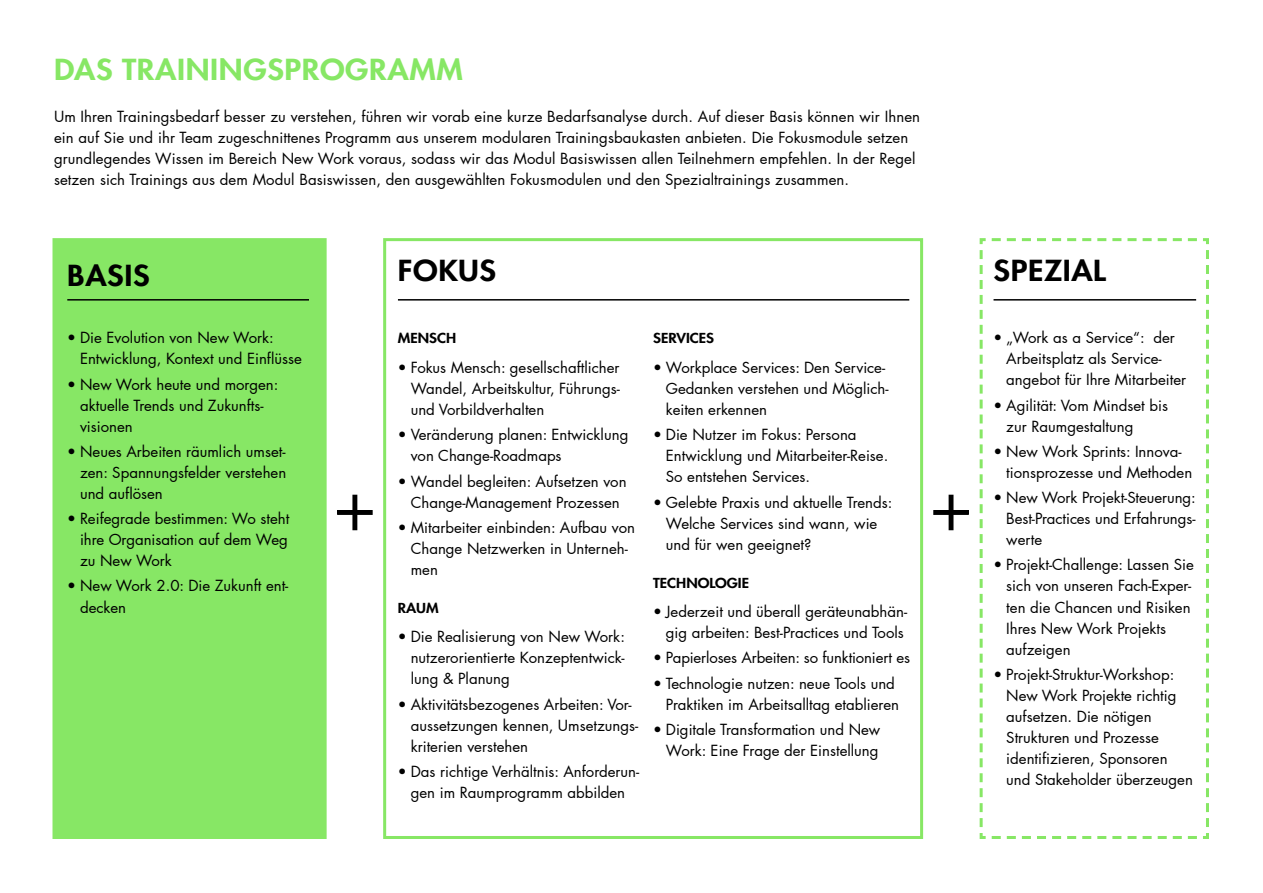
<style>
.page{position:relative;width:1263px;height:893px;background:#fff}
.page>*{position:absolute;margin:0;border:0;box-sizing:border-box;transform-origin:0 0}
.t1{font:800 28.35px "Futura LT Pro";letter-spacing:.02em;color:#87e765;scale:1.11 1}
.t2{font:800 28.35px "Futura LT Pro";letter-spacing:.02em;color:#000;scale:1.11 1}
.t3{font:15px/21px "Futura LT Pro";color:#000}
.t4{font:800 13.5px "Futura LT Pro";color:#000;scale:1.11 1}
</style>
<div class="page">
<div style="left:383px;top:238px;width:540px;height:601px;border:3px solid #87e765"></div>
<hr style="left:398px;top:299px;width:511px;height:2px;background:#000">
<svg style="left:979px;top:238px;width:230px;height:601px"></svg>
<hr style="left:993px;top:299px;width:203px;height:2px;background:#000">
<div style="left:52px;top:238px;width:275px;height:601px;background:#87e765;border:3px solid #87e765"></div>
<hr style="left:67px;top:299px;width:242px;height:2px;background:#000">
<div style="left:337px;top:510px;width:36px;height:5px;border:2px solid #000"></div>
<div style="left:352px;top:495px;width:5px;height:35px;border:2px solid #000"></div>
<div style="left:933px;top:510px;width:36px;height:5px;border:2px solid #000"></div>
<div style="left:948px;top:495px;width:5px;height:35px;border:2px solid #000"></div>
<h1 class="t1" style="left:54px;top:48px;width:370px">DAS TRAININGSPROGRAMM</h1>
<p class="t3" style="left:54px;top:106px;width:868px">Um Ihren Trainingsbedarf besser zu verstehen, führen wir vorab eine kurze Bedarfsanalyse durch. Auf dieser Basis können wir Ihnen ein auf Sie und ihr Team zugeschnittenes Programm aus unserem modularen Trainingsbaukasten anbieten. Die Fokusmodule setzen grundlegendes Wissen im Bereich New Work voraus, sodass wir das Modul Basiswissen allen Teilnehmern empfehlen. In der Regel setzen sich Trainings aus dem Modul Basiswissen, den ausgewählten Fokusmodulen und den Spezialtrainings zusammen.</p>
<h1 class="t2" style="left:67px;top:254px;width:76px">BASIS</h1>
<p class="t3" style="left:80px;top:327px;width:223px;text-indent:-13px">• Die Evolution von New Work:<br>Entwicklung, Kontext und Einflüsse</p>
<p class="t3" style="left:80px;top:374px;width:200px;text-indent:-13px">• New Work heute und morgen: aktuelle Trends und Zukunfts&shy;visionen</p>
<p class="t3" style="left:80px;top:441px;width:208px;text-align:justify;text-indent:-13px">• Neues Arbeiten räumlich umset&shy;zen: Spannungsfelder verstehen und auflösen</p>
<p class="t3" style="left:80px;top:508px;width:211px;text-align:justify;text-indent:-13px">• Reifegrade bestimmen: Wo steht ihre Organisation auf dem Weg zu New Work</p>
<p class="t3" style="left:80px;top:575px;width:210px;text-indent:-13px">• New Work 2.0: Die Zukunft ent&shy;decken</p>
<h1 class="t2" style="left:398px;top:249px;width:90px">FOKUS</h1>
<p class="t4" style="left:398px;top:328px;width:54px">MENSCH</p>
<p class="t3" style="left:411px;top:357px;width:211px;text-align:justify;text-indent:-13px">• Fokus Mensch: gesellschaftlicher Wandel, Arbeitskultur, Führungs&shy;und Vorbildverhalten</p>
<p class="t3" style="left:411px;top:424px;width:219px;text-indent:-13px">• Veränderung planen: Entwicklung von Change-Roadmaps</p>
<p class="t3" style="left:398px;top:470px;width:230px;text-align:center">• Wandel begleiten: Aufsetzen von<br>Change-Management Prozessen</p>
<p class="t3" style="left:411px;top:517px;width:226px;text-indent:-13px">• Mitarbeiter einbinden: Aufbau von<br>Change Netzwerken in Unterneh&shy;men</p>
<p class="t4" style="left:398px;top:597px;width:38px">RAUM</p>
<p class="t3" style="left:411px;top:626px;width:216px;text-align:justify;text-indent:-13px">• Die Realisierung von New Work: nutzerorientierte Konzeptentwick&shy;lung &amp; Planung</p>
<p class="t3" style="left:411px;top:693px;width:229px;text-indent:-13px">• Aktivitätsbezogenes Arbeiten: Vor&shy;aussetzungen kennen, Umsetzungs&shy;kriterien verstehen</p>
<p class="t3" style="left:398px;top:761px;width:243px;text-align:center">• Das richtige Verhältnis: Anforderun&shy;gen im Raumprogramm abbilden</p>
<p class="t4" style="left:653px;top:328px;width:56px">SERVICES</p>
<p class="t3" style="left:666px;top:357px;width:224px;text-indent:-13px">• Workplace Services: Den Service-<br>Gedanken verstehen und Möglich&shy;keiten erkennen</p>
<p class="t3" style="left:666px;top:424px;width:224px;text-indent:-13px">• Die Nutzer im Fokus: Persona<br>Entwicklung und Mitarbeiter-Reise.<br>So entstehen Services.</p>
<p class="t3" style="left:666px;top:491px;width:228px;text-indent:-13px">• Gelebte Praxis und aktuelle Trends:<br>Welche Services sind wann, wie und für wen geeignet?</p>
<p class="t4" style="left:653px;top:572px;width:88px">TECHNOLOGIE</p>
<p class="t3" style="left:653px;top:601px;width:256px;text-align:right">• Jederzeit und überall geräteunabhän&shy;gig arbeiten: Best-Practices und Tools</p>
<p class="t3" style="left:653px;top:647px;width:258px">• Papierloses Arbeiten: so funktioniert es</p>
<p class="t3" style="left:653px;top:672px;width:247px;text-align:right">• Technologie nutzen: neue Tools und<br>Praktiken im Arbeitsalltag etablieren</p>
<p class="t3" style="left:653px;top:719px;width:229px;text-align:right">• Digitale Transformation und New<br>Work: Eine Frage der Einstellung</p>
<h1 class="t2" style="left:993px;top:249px;width:103px">SPEZIAL</h1>
<p class="t3" style="left:1006px;top:327px;width:181px;text-indent:-13px">• „Work as a Service“: der<br>Arbeitsplatz als Service&shy;angebot für Ihre Mitarbeiter</p>
<p class="t3" style="left:1006px;top:395px;width:163px;text-indent:-13px">• Agilität: Vom Mindset bis zur Raumgestaltung</p>
<p class="t3" style="left:1006px;top:441px;width:187px;text-indent:-13px">• New Work Sprints: Innova&shy;tionsprozesse und Methoden</p>
<p class="t3" style="left:1006px;top:487px;width:191px;text-align:justify;text-indent:-13px">• New Work Projekt-Steuerung:<br>Best-Practices und Erfahrungs&shy;werte</p>
<p class="t3" style="left:1006px;top:554px;width:189px;text-indent:-13px">• Projekt-Challenge: Lassen Sie sich von unseren Fach-Exper&shy;ten die Chancen und Risiken<br>Ihres New Work Projekts aufzeigen</p>
<p class="t3" style="left:1006px;top:663px;width:188px;text-indent:-13px">• Projekt-Struktur-Workshop:<br>New Work Projekte richtig aufsetzen. Die nötigen<br>Strukturen und Prozesse identifizieren, Sponsoren und Stakeholder überzeugen</p>
</div>
